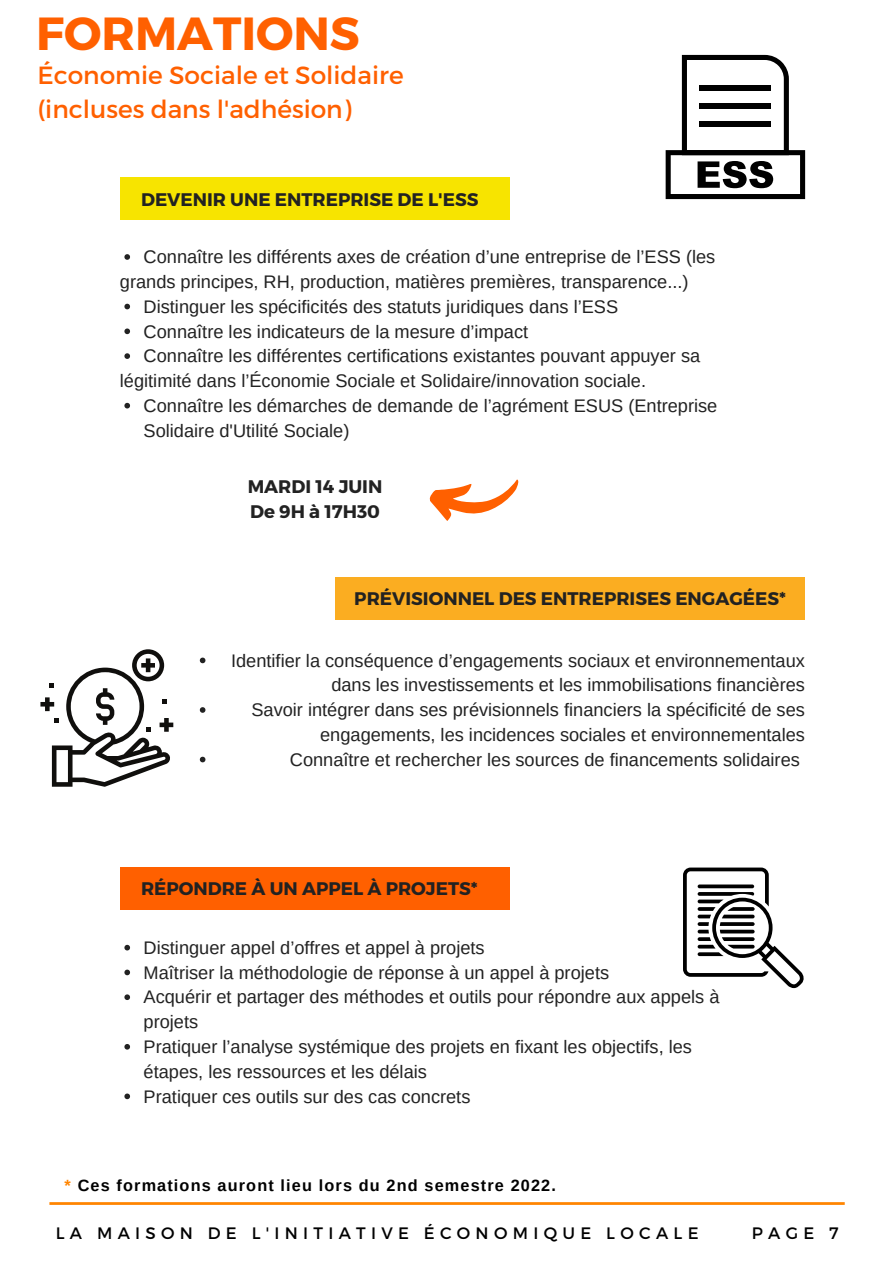
<style>
.page{position:relative;width:894px;height:1264px;background:#fff}
.page>*{position:absolute;margin:0;border:0;box-sizing:border-box;transform-origin:0 0}
.t1{font:700 46.35px "Montserrat";color:#ff6000}
.t2{font:24.9px/33.8px "Montserrat";color:#ff6000}
.t3{font:18.15px/24.8px "Arimo";color:#222}
.t4{font:700 18.15px/24.8px "Montserrat";color:#222}
.t5{font:16.5px "Montserrat";letter-spacing:.32em;color:#000}
.t6{font:700 16.2px "Arimo";letter-spacing:.07em;color:#000}
.s1{color:#ff8500}
</style>
<div class="page">
<svg style="left:49px;top:1202px;width:795px;height:2px;background:#ff8d12"></svg>
<div style="left:120px;top:177px;width:389px;height:43px;background:#f7e400"></div>
<div style="left:120px;top:867px;width:389px;height:43px;background:#ff6000"></div>
<svg style="left:429px;top:479px;width:90px;height:42px"></svg>
<svg style="left:665px;top:55px;width:139px;height:144px"></svg>
<div style="left:335px;top:577px;width:470px;height:43px;background:#fbad21"></div>
<svg style="left:40px;top:649px;width:133px;height:137px"></svg>
<svg style="left:683px;top:867px;width:121px;height:121px"></svg>
<svg style="left:124px;top:254px;width:6px;height:6px"></svg>
<svg style="left:124px;top:304px;width:6px;height:5px"></svg>
<svg style="left:124px;top:328px;width:6px;height:6px"></svg>
<svg style="left:124px;top:353px;width:6px;height:6px"></svg>
<svg style="left:124px;top:403px;width:6px;height:5px"></svg>
<svg style="left:200px;top:657px;width:5px;height:6px"></svg>
<svg style="left:200px;top:707px;width:5px;height:5px"></svg>
<svg style="left:200px;top:756px;width:5px;height:6px"></svg>
<svg style="left:124px;top:944px;width:6px;height:6px"></svg>
<svg style="left:124px;top:969px;width:6px;height:6px"></svg>
<svg style="left:124px;top:994px;width:6px;height:6px"></svg>
<svg style="left:124px;top:1044px;width:6px;height:5px"></svg>
<svg style="left:124px;top:1093px;width:6px;height:6px"></svg>
<h1 class="t1" style="left:36px;top:3px;width:325px">FORMATIONS</h1>
<h2 class="t2" style="left:37px;top:57px;width:367px">Économie Sociale et Solidaire (incluses dans l'adhésion)</h2>
<p class="t4" style="left:141px;top:186px;width:339px">DEVENIR UNE ENTREPRISE DE L'ESS</p>
<p class="t3" style="left:143px;top:244px;width:573px">Connaître les différents axes de création d’une entreprise de l’ESS (les</p>
<p class="t3" style="left:143px;top:294px;width:558px">Distinguer les spécificités des statuts juridiques dans l’ESS<br>Connaître les indicateurs de la mesure d’impact<br>Connaître les différentes certifications existantes pouvant appuyer sa</p>
<p class="t3" style="left:143px;top:393px;width:575px">Connaître les démarches de demande de l’agrément ESUS (Entreprise<br>Solidaire d'Utilité Sociale)</p>
<p class="t3" style="left:120px;top:269px;width:570px">grands principes, RH, production, matières premières, transparence...)</p>
<p class="t3" style="left:120px;top:368px;width:527px">légitimité dans l’Économie Sociale et Solidaire/innovation sociale.</p>
<p class="t4" style="left:248px;top:474px;width:136px">MARDI 14 JUIN<br>De 9H à 17H30</p>
<p class="t4" style="left:354px;top:585px;width:433px">PRÉVISIONNEL DES ENTREPRISES ENGAGÉES*</p>
<p class="t3" style="left:231px;top:648px;width:575px;text-align:right">Identifier la conséquence d’engagements sociaux et environnementaux dans les investissements et les immobilisations financières<br>Savoir intégrer dans ses prévisionnels financiers la spécificité de ses engagements, les incidences sociales et environnementales<br>Connaître et rechercher les sources de financements solidaires</p>
<p class="t4" style="left:141px;top:875px;width:338px">RÉPONDRE À UN APPEL À PROJETS*</p>
<p class="t3" style="left:143px;top:935px;width:577px">Distinguer appel d’offres et appel à projets<br>Maîtriser la méthodologie de réponse à un appel à projets<br>Acquérir et partager des méthodes et outils pour répondre aux appels à projets<br>Pratiquer l’analyse systémique des projets en fixant les objectifs, les étapes, les ressources et les délais<br>Pratiquer ces outils sur des cas concrets</p>
<p class="t6" style="left:65px;top:1175px;width:492px"><span class="s1">*</span> Ces formations auront lieu lors du 2nd semestre 2022.</p>
<p class="t5" style="left:56px;top:1222px;width:644px">LA MAISON DE L'INITIATIVE ÉCONOMIQUE LOCALE</p>
<p class="t5" style="left:751px;top:1222px;width:88px">PAGE 7</p>
</div>
